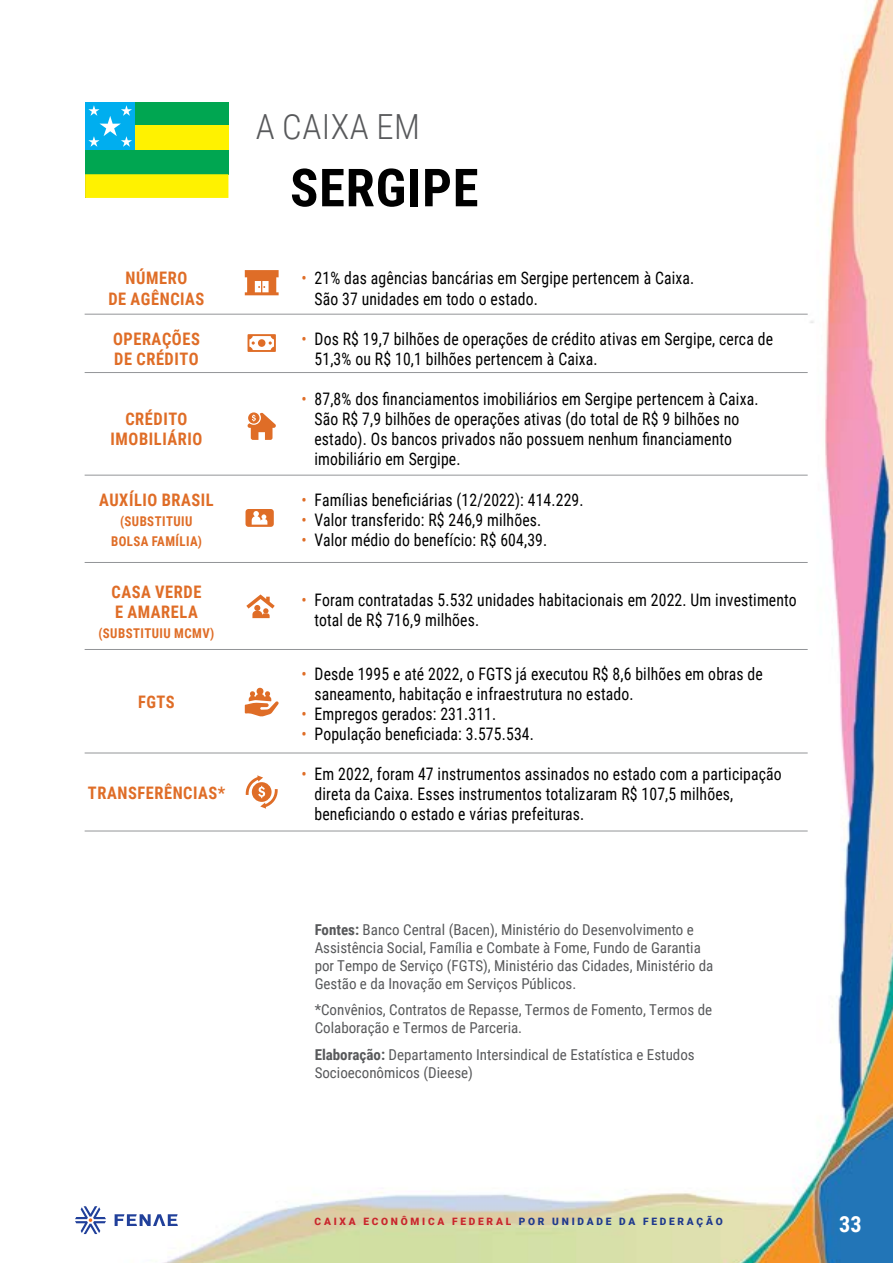
<style>
.page{position:relative;width:893px;height:1263px;background:#fff}
.page>*{position:absolute;margin:0;border:0;box-sizing:border-box;transform-origin:0 0}
.t1{font:700 52.5px "Roboto Condensed";letter-spacing:.015em;color:#000}
.t2{font:300 34.65px "Roboto Condensed";letter-spacing:.015em;color:#58595b}
.t3{font:700 22.2px "Roboto Condensed";color:#fff}
.t4{font:17.25px/20.1px "Roboto Condensed";letter-spacing:.01em;color:#000;scale:.91 1}
.t5{font:700 17.25px/20.1px "Roboto Condensed";letter-spacing:.035em;color:#df6d27;text-align:center;scale:.95 1}
.t6{font:15px/18px "Roboto Condensed";color:#58595b}
.t7{font:700 13.5px/20.1px "Roboto Condensed";letter-spacing:.035em;color:#df6d27;text-align:center;scale:.95 1}
.t8{font:900 10.2px "Roboto";letter-spacing:.27em;color:#c9252c}
.s1{color:#df6d27}
.s2{font-weight:700}
.s3{color:#1e398d}
</style>
<div class="page">
<img style="left:84px;top:0;width:809px;height:1263px">
<svg style="left:75px;top:1206px;width:31px;height:28px"></svg>
<svg style="left:115px;top:1214px;width:63px;height:12px"></svg>
<svg style="left:85px;top:102px;width:143px;height:96px;background:#6fc84b"></svg>
<svg style="left:245px;top:270px;width:34px;height:25px"></svg>
<svg style="left:248px;top:334px;width:28px;height:18px"></svg>
<svg style="left:247px;top:412px;width:30px;height:28px"></svg>
<svg style="left:245px;top:687px;width:34px;height:29px"></svg>
<svg style="left:246px;top:775px;width:32px;height:34px"></svg>
<hr style="left:85px;top:314px;width:723px;height:1px;background:#939598">
<hr style="left:85px;top:372px;width:723px;height:1px;background:#939598">
<hr style="left:85px;top:475px;width:723px;height:1px;background:#939598">
<hr style="left:85px;top:562px;width:723px;height:1px;background:#939598">
<hr style="left:85px;top:649px;width:723px;height:1px;background:#939598">
<hr style="left:85px;top:753px;width:723px;height:1px;background:#939598">
<hr style="left:85px;top:831px;width:723px;height:1px;background:#939598">
<svg style="left:245px;top:509px;width:29px;height:18px"></svg>
<svg style="left:246px;top:594px;width:29px;height:24px"></svg>
<p class="t5" style="left:108px;top:268px;width:103px">NÚMERO<br>DE AGÊNCIAS</p>
<p class="t5" style="left:113px;top:328px;width:93px;text-align:left">OPERAÇÕES<br>DE CRÉDITO</p>
<p class="t5" style="left:111px;top:408px;width:98px">CRÉDITO<br>IMOBILIÁRIO</p>
<p class="t5" style="left:99px;top:489px;width:122px">AUXÍLIO BRASIL</p>
<p class="t7" style="left:111px;top:510px;width:97px">(SUBSTITUIU<br>BOLSA FAMÍLIA)</p>
<p class="t5" style="left:111px;top:581px;width:96px;text-align:left">CASA VERDE<br>E AMARELA</p>
<p class="t7" style="left:99px;top:622px;width:123px">(SUBSTITUIU MCMV)</p>
<p class="t5" style="left:138px;top:691px;width:40px">FGTS</p>
<p class="t5" style="left:88px;top:782px;width:146px">TRANSFERÊNCIAS*</p>
<h2 class="t2" style="left:256px;top:102px;width:166px">A CAIXA EM</h2>
<h1 class="t1" style="left:290px;top:151px;width:190px">SERGIPE</h1>
<p class="t4" style="left:314px;top:268px;width:419px;text-indent:-13px"><span class="s1">•</span> 21% das agências bancárias em Sergipe pertencem à Caixa.<br>São 37 unidades em todo o estado.</p>
<p class="t4" style="left:315px;top:328px;width:505px;text-indent:-13px"><span class="s1">•</span> Dos R$ 19,7 bilhões de operações de crédito ativas em Sergipe, cerca de<br>51,3% ou R$ 10,1 bilhões pertencem à Caixa.</p>
<p class="t4" style="left:314px;top:388px;width:490px;text-indent:-13px"><span class="s1">•</span> 87,8% dos financiamentos imobiliários em Sergipe pertencem à Caixa.<br>São R$ 7,9 bilhões de operações ativas (do total de R$ 9 bilhões no estado). Os bancos privados não possuem nenhum financiamento imobiliário em Sergipe.</p>
<p class="t4" style="left:302px;top:489px;width:311px"><span class="s1">•</span> Famílias beneficiárias (12/2022): 414.229.</p>
<p class="t4" style="left:302px;top:509px;width:265px"><span class="s1">•</span> Valor transferido: R$ 246,9 milhões.</p>
<p class="t4" style="left:302px;top:529px;width:271px"><span class="s1">•</span> Valor médio do benefício: R$ 604,39.</p>
<p class="t4" style="left:314px;top:589px;width:532px;text-indent:-13px"><span class="s1">•</span> Foram contratadas 5.532 unidades habitacionais em 2022. Um investimento total de R$ 716,9 milhões.</p>
<p class="t4" style="left:314px;top:663px;width:494px;text-indent:-13px"><span class="s1">•</span> Desde 1995 e até 2022, o FGTS já executou R$ 8,6 bilhões em obras de saneamento, habitação e infraestrutura no estado.</p>
<p class="t4" style="left:302px;top:703px;width:215px"><span class="s1">•</span> Empregos gerados: 231.311.</p>
<p class="t4" style="left:302px;top:723px;width:257px"><span class="s1">•</span> População beneficiada: 3.575.534.</p>
<p class="t4" style="left:315px;top:763px;width:515px;text-indent:-13px"><span class="s1">•</span> Em 2022, foram 47 instrumentos assinados no estado com a participação direta da Caixa. Esses instrumentos totalizaram R$ 107,5 milhões, beneficiando o estado e várias prefeituras.</p>
<p class="t6" style="left:315px;top:920px;width:400px"><span class="s2">Fontes:</span> Banco Central (Bacen), Ministério do Desenvolvimento e Assistência Social, Família e Combate à Fome, Fundo de Garantia por Tempo de Serviço (FGTS), Ministério das Cidades, Ministério da Gestão e da Inovação em Serviços Públicos.</p>
<p class="t6" style="left:315px;top:1000px;width:399px">*Convênios, Contratos de Repasse, Termos de Fomento, Termos de<br>Colaboração e Termos de Parceria.</p>
<p class="t6" style="left:315px;top:1045px;width:382px"><span class="s2">Elaboração:</span> Departamento Intersindical de Estatística e Estudos<br>Socioeconômicos (Dieese)</p>
<p class="t8" style="left:315px;top:1214px;width:410px">CAIXA ECONÔMICA FEDERAL <span class="s3">POR UNIDADE DA FEDERAÇÃO</span></p>
<p class="t3" style="left:839px;top:1208px;width:24px">33</p>
</div>
